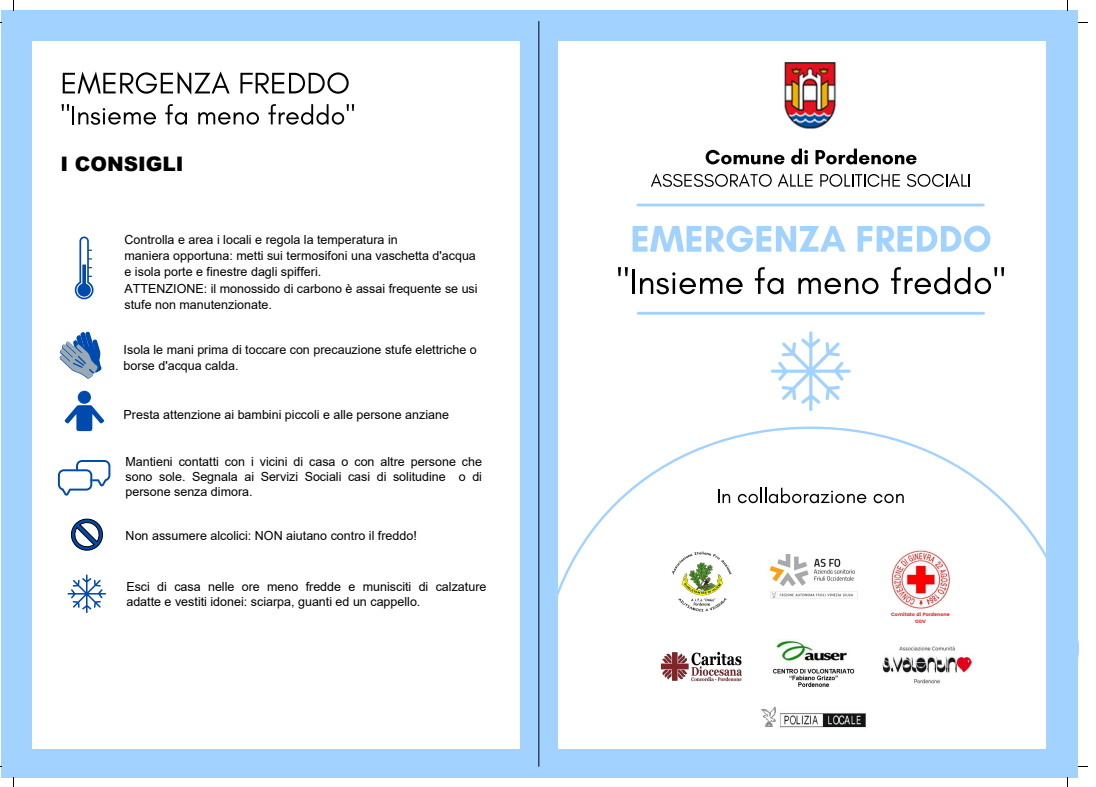
<style>
.page{position:relative;width:1096px;height:787px;background:#fff}
.page>*{position:absolute;margin:0;border:0;box-sizing:border-box;transform-origin:0 0}
.t1{font:900 20px "Arial";color:#000}
.t2{font:12.5px/16.2px "Arial";color:#000}
.t3{font:4.75px/6.4px "Poppins";color:#d72d2d;text-align:center}
</style>
<div class="page">
<div style="left:2px;top:10px;width:1075px;height:768px;background:#a2d2ff"></div>
<div style="left:558px;top:41px;width:487px;height:708px;background:#fff"></div>
<svg style="left:538px;top:426px;width:530px;height:352px"></svg>
<hr style="left:538px;top:21px;width:1px;height:745px;background:#000">
<img style="left:784px;top:62px;width:53px;height:67px">
<hr style="left:637px;top:204px;width:346px;height:2px;background:#a2d2ff">
<hr style="left:638px;top:312px;width:345px;height:3px;background:#a2d2ff">
<div style="left:873px;top:542px;width:94px;height:91px;background:#fff;border-radius:50%"></div>
<img style="left:890px;top:549px;width:61px;height:61px;border-radius:50%">
<div style="left:650px;top:531px;width:93px;height:93px;background:#fff;border-radius:50%"></div>
<img style="left:668px;top:549px;width:67px;height:67px;border-radius:50%">
<div style="left:760px;top:617px;width:99px;height:99px;background:#fff;border-radius:50%"></div>
<img style="left:760px;top:706px;width:107px;height:23px">
<div style="left:32px;top:41px;width:487px;height:708px;background:#fff"></div>
<svg style="left:771px;top:331px;width:79px;height:80px"></svg>
<svg style="left:75px;top:236px;width:18px;height:63px"></svg>
<svg style="left:59px;top:331px;width:43px;height:48px"></svg>
<div style="left:78px;top:391px;width:13px;height:13px;background:#004aad;border-radius:50%"></div>
<svg style="left:65px;top:405px;width:39px;height:26px"></svg>
<svg style="left:58px;top:460px;width:52px;height:36px"></svg>
<svg style="left:71px;top:518px;width:32px;height:33px"></svg>
<svg style="left:68px;top:574px;width:38px;height:39px"></svg>
<svg style="left:705px;top:150px;width:79px;height:14px"></svg>
<svg style="left:791px;top:149px;width:16px;height:15px"></svg>
<svg style="left:815px;top:149px;width:101px;height:15px"></svg>
<svg style="left:650px;top:173px;width:121px;height:14px"></svg>
<svg style="left:777px;top:173px;width:35px;height:14px"></svg>
<svg style="left:820px;top:174px;width:79px;height:13px"></svg>
<svg style="left:907px;top:173px;width:63px;height:14px"></svg>
<svg style="left:632px;top:226px;width:213px;height:26px"></svg>
<svg style="left:857px;top:226px;width:133px;height:26px"></svg>
<svg style="left:618px;top:267px;width:10px;height:9px"></svg>
<hr style="left:632px;top:270px;width:2px;height:24px;background:#000">
<svg style="left:640px;top:272px;width:102px;height:22px"></svg>
<svg style="left:754px;top:267px;width:29px;height:27px"></svg>
<svg style="left:798px;top:278px;width:80px;height:16px"></svg>
<svg style="left:891px;top:267px;width:113px;height:27px"></svg>
<svg style="left:63px;top:71px;width:167px;height:24px"></svg>
<svg style="left:240px;top:72px;width:108px;height:22px"></svg>
<svg style="left:62px;top:104px;width:94px;height:21px"></svg>
<svg style="left:165px;top:104px;width:22px;height:21px"></svg>
<svg style="left:198px;top:112px;width:61px;height:13px"></svg>
<svg style="left:268px;top:104px;width:86px;height:21px"></svg>
<svg style="left:718px;top:489px;width:12px;height:14px"></svg>
<svg style="left:737px;top:488px;width:129px;height:15px"></svg>
<svg style="left:873px;top:494px;width:30px;height:9px"></svg>
<img style="left:767px;top:548px;width:94px;height:61px">
<img style="left:652px;top:647px;width:98px;height:39px">
<img style="left:767px;top:639px;width:92px;height:55px">
<img style="left:877px;top:643px;width:101px;height:44px">
<h1 class="t1" style="left:60px;top:149px;width:125px">I CONSIGLI</h1>
<p class="t2" style="left:124px;top:231px;width:354px">Controlla e area i locali e regola la temperatura in<br>maniera opportuna: metti sui termosifoni una vaschetta d'acqua e isola porte e finestre dagli spifferi.<br>ATTENZIONE: il monossido di carbono è assai frequente se usi stufe non manutenzionate.</p>
<p class="t2" style="left:124px;top:342px;width:354px">Isola le mani prima di toccare con precauzione stufe elettriche o borse d'acqua calda.</p>
<p class="t2" style="left:124px;top:406px;width:327px">Presta attenzione ai bambini piccoli e alle persone anziane</p>
<p class="t2" style="left:125px;top:454px;width:358px;line-height:15px;text-align:justify">Mantieni contatti con i vicini di casa o con altre persone che sono sole. Segnala ai Servizi Sociali casi di solitudine o di persone senza dimora.</p>
<p class="t2" style="left:126px;top:527px;width:293px">Non assumere alcolici: NON aiutano contro il freddo!</p>
<p class="t2" style="left:126px;top:579px;width:361px;line-height:15px">Esci di casa nelle ore meno fredde e munisciti di calzature adatte e vestiti idonei: sciarpa, guanti ed un cappello.</p>
<p class="t3" style="left:891px;top:611px;width:60px">Comitato di Pordenone<br>ODV</p>
</div>
